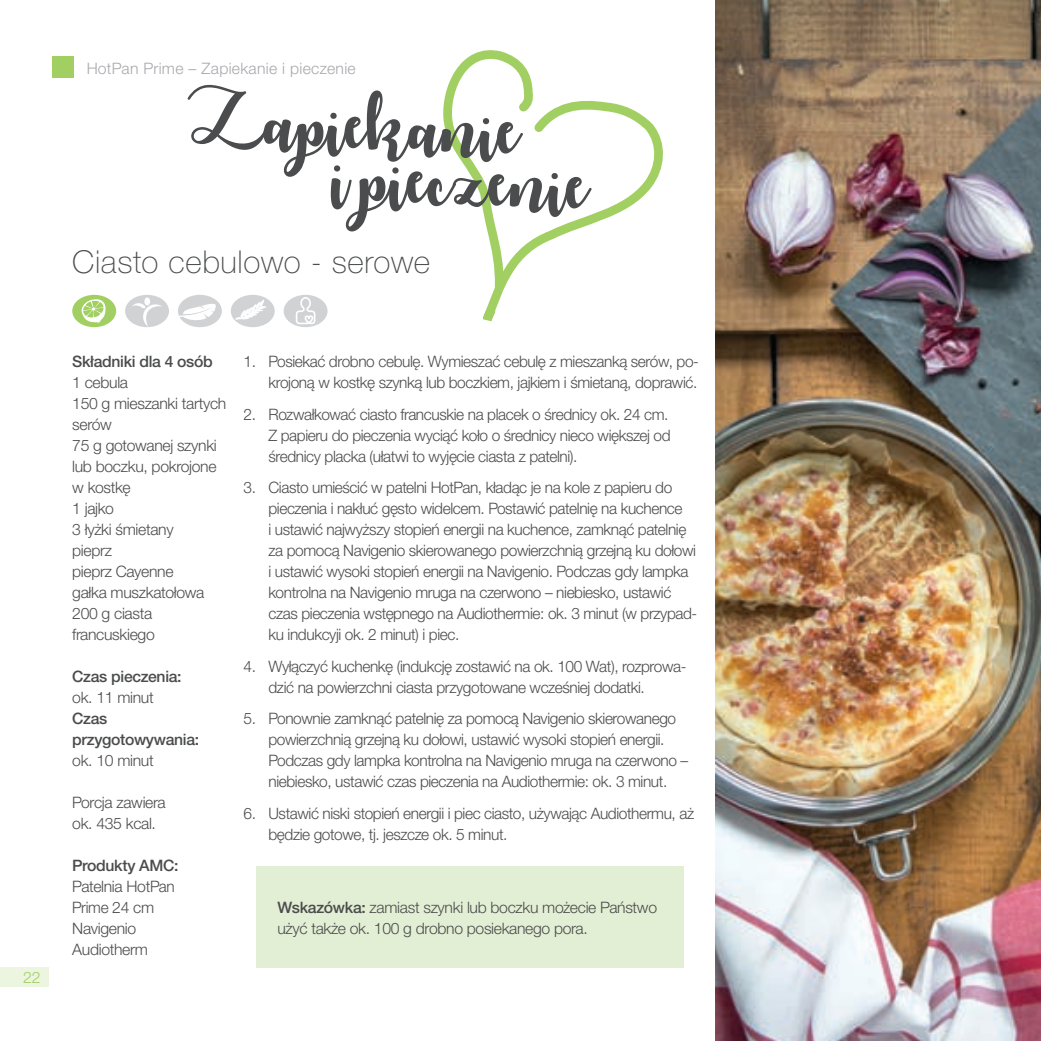
<style>
.page{position:relative;width:1041px;height:1041px;background:#fff}
.page>*{position:absolute;margin:0;border:0;box-sizing:border-box;transform-origin:0 0}
.t1{font:63px/52.5px "Autumnin November";color:#4b4c4d}
.t2{font:100 31.5px "Helvetica Neue LTW1 G";letter-spacing:.02em;color:#4b4c4d}
.t3{font:300 15.75px/21px "Helvetica Neue LTW1 G";letter-spacing:-.025em;color:#4b4c4d}
.t4{font:500 15.75px/21px "Helvetica Neue LTW1 G";letter-spacing:-.02em;color:#4b4c4d}
.t5{font:300 15.75px "Helvetica Neue LTW1 G";letter-spacing:.02em;color:#a8a9ad}
.t6{font:300 15.75px "Helvetica Neue LTW1 G";color:#a2cf62}
.s1{font-weight:500}
</style>
<div class="page">
<div style="left:0;top:967px;width:49px;height:20px;background:#ecf5e0"></div>
<div style="left:52px;top:56px;width:22px;height:22px;background:#a2cf62"></div>
<div style="left:256px;top:866px;width:427px;height:101px;background:#e3efd4"></div>
<div style="left:125px;top:295px;width:44px;height:32px;background:#d1d2d4;border-radius:50%"></div>
<div style="left:144px;top:297px;width:6px;height:8px;background:#fff;border-radius:50%"></div>
<svg style="left:132px;top:302px;width:30px;height:25px"></svg>
<div style="left:231px;top:295px;width:44px;height:32px;background:#d1d2d4;border-radius:50%"></div>
<svg style="left:236px;top:299px;width:30px;height:21px"></svg>
<div style="left:284px;top:295px;width:44px;height:32px;background:#d1d2d4;border-radius:50%"></div>
<svg style="left:295px;top:296px;width:21px;height:29px"></svg>
<div style="left:72px;top:295px;width:44px;height:32px;background:#a2cf62;border-radius:50%"></div>
<svg style="left:80px;top:299px;width:26px;height:25px"></svg>
<div style="left:178px;top:295px;width:44px;height:32px;background:#d1d2d4;border-radius:50%"></div>
<svg style="left:178px;top:303px;width:38px;height:17px"></svg>
<img style="left:716px;top:0;width:325px;height:1041px">
<svg style="left:483px;top:103px;width:180px;height:219px"></svg>
<svg style="left:443px;top:50px;width:86px;height:246px"></svg>
<p class="t5" style="left:86px;top:58px;width:271px">HotPan Prime – Zapiekanie i pieczenie</p>
<h1 class="t1" style="left:335px;top:99px;width:258px;text-indent:-147px;rotate:2deg">Zapiekanie<br>i pieczenie</h1>
<h2 class="t2" style="left:72px;top:243px;width:360px">Ciasto cebulowo - serowe</h2>
<p class="t6" style="left:23px;top:968px;width:19px">22</p>
<p class="t4" style="left:72px;top:351px;width:142px">Składniki dla 4 osób</p>
<p class="t3" style="left:72px;top:372px;width:156px">1 cebula<br>150 g mieszanki tartych serów<br>75 g gotowanej szynki lub boczku, pokrojone w kostkę<br>1 jajko<br>3 łyżki śmietany<br>pieprz<br>pieprz Cayenne<br>gałka muszkatołowa<br>200 g ciasta francuskiego</p>
<p class="t4" style="left:72px;top:666px;width:111px">Czas pieczenia:</p>
<p class="t3" style="left:72px;top:687px;width:83px">ok. 11 minut</p>
<p class="t4" style="left:72px;top:708px;width:128px">Czas przygotowywania:</p>
<p class="t3" style="left:72px;top:750px;width:83px">ok. 10 minut</p>
<p class="t3" style="left:72px;top:792px;width:95px">Porcja zawiera ok. 435 kcal.</p>
<p class="t4" style="left:72px;top:855px;width:108px">Produkty AMC:</p>
<p class="t3" style="left:72px;top:876px;width:104px">Patelnia HotPan<br>Prime 24 cm<br>Navigenio<br>Audiotherm</p>
<p class="t3" style="left:244px;top:351px;width:457px;text-align:right">1. Posiekać drobno cebulę. Wymieszać cebulę z mieszanką serów, po&shy;krojoną w kostkę szynką lub boczkiem, jajkiem i śmietaną, doprawić.</p>
<p class="t3" style="left:268px;top:403px;width:404px;text-indent:-25px">2. Rozwałkować ciasto francuskie na placek o średnicy ok. 24 cm.<br>Z papieru do pieczenia wyciąć koło o średnicy nieco większej od średnicy placka (ułatwi to wyjęcie ciasta z patelni).</p>
<p class="t3" style="left:268px;top:477px;width:430px;text-indent:-25px">3. Ciasto umieścić w patelni HotPan, kładąc je na kole z papieru do pieczenia i nakłuć gęsto widelcem. Postawić patelnię na kuchence<br>i ustawić najwyższy stopień energii na kuchence, zamknąć patelnię za pomocą Navigenio skierowanego powierzchnią grzejną ku dołowi i ustawić wysoki stopień energii na Navigenio. Podczas gdy lampka kontrolna na Navigenio mruga na czerwono – niebiesko, ustawić czas pieczenia wstępnego na Audiothermie: ok. 3 minut (w przypad&shy;ku indukcyji ok. 2 minut) i piec.</p>
<p class="t3" style="left:268px;top:655px;width:419px;text-indent:-25px">4. Wyłączyć kuchenkę (indukcję zostawić na ok. 100 Wat), rozprowa&shy;dzić na powierzchni ciasta przygotowane wcześniej dodatki.</p>
<p class="t3" style="left:268px;top:708px;width:421px;text-indent:-25px">5. Ponownie zamknąć patelnię za pomocą Navigenio skierowanego powierzchnią grzejną ku dołowi, ustawić wysoki stopień energii.<br>Podczas gdy lampka kontrolna na Navigenio mruga na czerwono – niebiesko, ustawić czas pieczenia na Audiothermie: ok. 3 minut.</p>
<p class="t3" style="left:268px;top:802px;width:427px;text-indent:-25px">6. Ustawić niski stopień energii i piec ciasto, używając Audiothermu, aż będzie gotowe, tj. jeszcze ok. 5 minut.</p>
<p class="t3" style="left:277px;top:897px;width:381px"><span class="s1">Wskazówka:</span> zamiast szynki lub boczku możecie Państwo użyć także ok. 100 g drobno posiekanego pora.</p>
</div>
